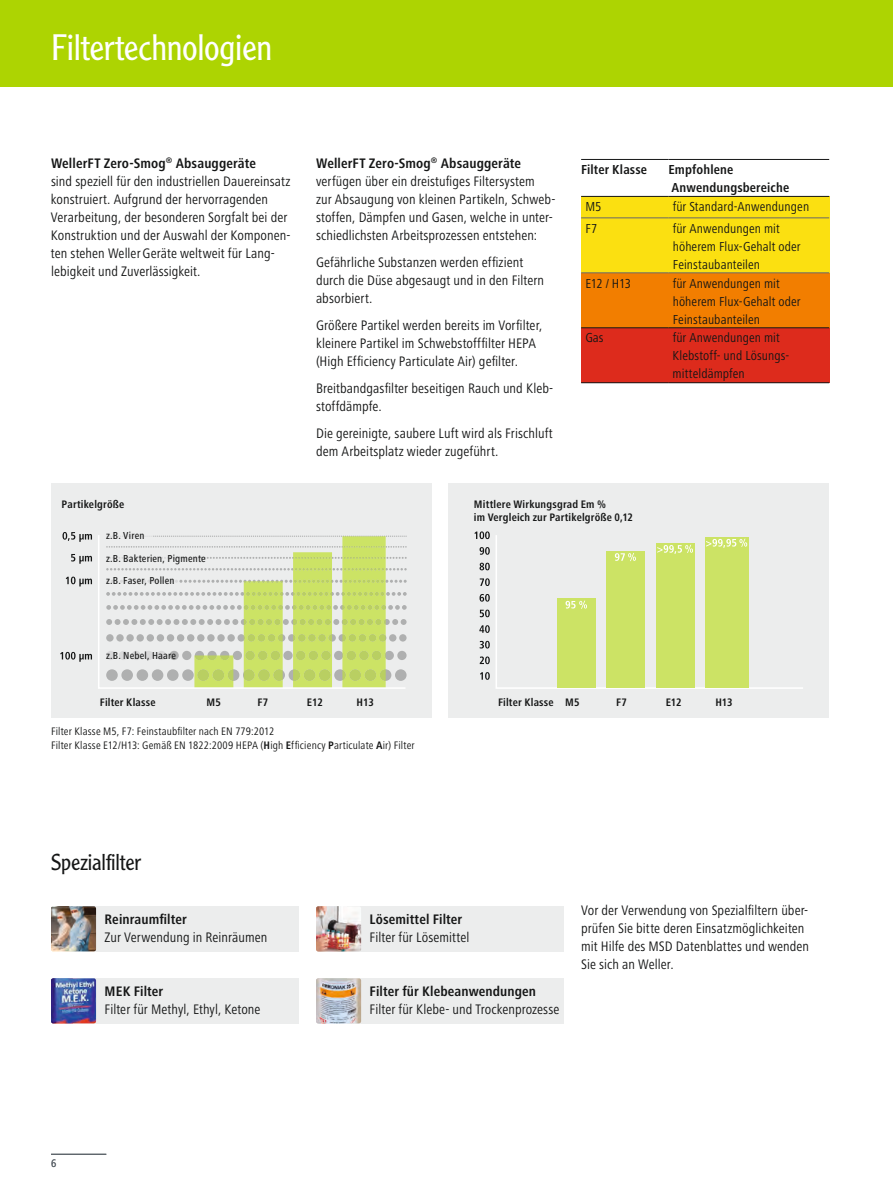
<style>
.page{position:relative;width:893px;height:1191px;background:#fff}
.page>*{position:absolute;margin:0;border:0;box-sizing:border-box;transform-origin:0 0}
.t1{font:300 36px "Clearface Gothic LT Std";letter-spacing:-.01em;color:#fff}
.t2{font:300 22.5px "Clearface Gothic LT Std";letter-spacing:-.005em;color:#151616}
.t3{font:condensed 14.25px/18px "Frutiger Next LT";letter-spacing:.005em;color:#151616}
.t4{font:700 condensed 14.25px "Frutiger Next LT";letter-spacing:.005em;color:#151616}
.t5{font:condensed 13.5px/18px "Frutiger Next LT";letter-spacing:.01em;color:#151616}
.t6{font:700 condensed 13.5px/18px "Frutiger Next LT";letter-spacing:.01em;color:#151616}
.t7{font:700 condensed 11.25px/13.5px "Frutiger Next LT";letter-spacing:.015em;color:#151616}
.t8{font:condensed 11.25px/13.5px "Frutiger Next LT";letter-spacing:.01em;color:#151616}
.t9{font:condensed 11.25px "Frutiger Next LT";color:#575e65}
.t10{font:500 condensed 10.5px "Frutiger Next LT";letter-spacing:.02em;color:#151616}
.s1{font-weight:700}
</style>
<div class="page">
<div style="left:51px;top:483px;width:381px;height:234px;background:#eceded"></div>
<svg style="left:98px;top:535px;width:307px;height:154px"></svg>
<svg style="left:106px;top:535px;width:301px;height:152px"></svg>
<div style="left:449px;top:483px;width:380px;height:234px;background:#eceded"></div>
<svg style="left:496px;top:535px;width:307px;height:154px"></svg>
<div style="left:557px;top:598px;width:39px;height:89px;background:#cce365"></div>
<svg style="left:565px;top:600px;width:22px;height:9px"></svg>
<div style="left:606px;top:551px;width:39px;height:136px;background:#cce365"></div>
<svg style="left:615px;top:553px;width:21px;height:8px"></svg>
<div style="left:656px;top:543px;width:38px;height:144px;background:#cce365"></div>
<svg style="left:657px;top:545px;width:36px;height:9px"></svg>
<div style="left:705px;top:537px;width:43px;height:150px;background:#cce365"></div>
<svg style="left:706px;top:538px;width:41px;height:10px"></svg>
<hr style="left:51px;top:1153px;width:55px;height:1px;background:#575e65">
<div style="left:0;top:0;width:893px;height:87px;background:#add402"></div>
<div style="left:74px;top:906px;width:225px;height:45px;background:#eceded"></div>
<div style="left:347px;top:906px;width:217px;height:45px;background:#eceded"></div>
<div style="left:74px;top:978px;width:225px;height:45px;background:#eceded"></div>
<div style="left:347px;top:978px;width:217px;height:45px;background:#eceded"></div>
<div style="left:581px;top:328px;width:248px;height:55px;background:#dd2b1c"></div>
<div style="left:581px;top:273px;width:248px;height:55px;background:#f27e00"></div>
<div style="left:581px;top:196px;width:248px;height:77px;background:#fbe011"></div>
<hr style="left:581px;top:218px;width:87px;height:1px;background:#686868">
<hr style="left:668px;top:218px;width:161px;height:1px;background:#686868">
<hr style="left:581px;top:272px;width:87px;height:1px;background:#686868">
<hr style="left:668px;top:272px;width:161px;height:1px;background:#686868">
<hr style="left:581px;top:159px;width:87px;height:1px;background:#151616">
<hr style="left:668px;top:159px;width:161px;height:1px;background:#151616">
<hr style="left:581px;top:196px;width:87px;height:1px;background:#151616">
<hr style="left:668px;top:196px;width:161px;height:1px;background:#151616">
<hr style="left:581px;top:327px;width:87px;height:1px;background:#151616">
<hr style="left:668px;top:327px;width:161px;height:1px;background:#151616">
<hr style="left:581px;top:382px;width:87px;height:1px;background:#151616">
<hr style="left:668px;top:382px;width:161px;height:1px;background:#151616">
<svg style="left:60px;top:652px;width:32px;height:10px"></svg>
<svg style="left:66px;top:576px;width:26px;height:10px"></svg>
<svg style="left:71px;top:554px;width:21px;height:10px"></svg>
<svg style="left:63px;top:532px;width:29px;height:10px"></svg>
<svg style="left:480px;top:672px;width:10px;height:8px"></svg>
<svg style="left:480px;top:656px;width:10px;height:8px"></svg>
<svg style="left:480px;top:641px;width:10px;height:7px"></svg>
<svg style="left:479px;top:625px;width:11px;height:8px"></svg>
<svg style="left:480px;top:609px;width:10px;height:8px"></svg>
<svg style="left:480px;top:594px;width:10px;height:7px"></svg>
<svg style="left:480px;top:578px;width:10px;height:8px"></svg>
<svg style="left:479px;top:562px;width:11px;height:8px"></svg>
<svg style="left:480px;top:547px;width:10px;height:8px"></svg>
<svg style="left:474px;top:531px;width:16px;height:8px"></svg>
<img style="left:316px;top:906px;width:45px;height:45px">
<img style="left:51px;top:906px;width:45px;height:45px">
<img style="left:51px;top:978px;width:45px;height:45px">
<img style="left:316px;top:978px;width:45px;height:45px">
<h1 class="t1" style="left:51px;top:26px;width:223px">Filtertechnologien</h1>
<p class="t3" style="left:51px;top:154px;width:241px"><span class="s1">WellerFT Zero-Smog</span><sup>®</sup> <span class="s1">Absauggeräte<br></span>sind speziell für den industriellen Dauereinsatz konstruiert. Aufgrund der hervorragenden Verarbeitung, der besonderen Sorgfalt bei der Konstruktion und der Auswahl der Komponen&shy;ten stehen WellerGeräte weltweit für Lang&shy;lebigkeit und Zuverlässigkeit.</p>
<p class="t7" style="left:62px;top:497px;width:64px">Partikelgröße</p>
<p class="t7" style="left:84px;top:497px;width:37px">cle size:</p>
<p class="t10" style="left:106px;top:530px;width:40px">z.B. Viren</p>
<p class="t10" style="left:106px;top:575px;width:70px">z.B. Faser, Pollen</p>
<p class="t10" style="left:106px;top:552px;width:101px">z.B. Bakterien, Pigmente</p>
<p class="t3" style="left:316px;top:154px;width:241px"><span class="s1">WellerFT Zero-Smog</span><sup>®</sup> <span class="s1">Absauggeräte </span>verfügen über ein dreistufiges Filtersystem<br>zur Absaugung von kleinen Partikeln, Schweb&shy;stoffen, Dämpfen und Gasen, welche in unter&shy;schiedlichsten Arbeitsprozessen entstehen:</p>
<p class="t3" style="left:316px;top:253px;width:230px">Gefährliche Substanzen werden effizient durch die Düse abgesaugt und in den Filtern absorbiert.</p>
<p class="t3" style="left:316px;top:316px;width:228px">Größere Partikel werden bereits im Vorfilter, kleinere Partikel im Schwebstofffilter HEPA (High Efficiency Particulate Air) gefilter.</p>
<p class="t3" style="left:316px;top:379px;width:239px">Breitbandgasfilter beseitigen Rauch und Kleb&shy;stoffdämpfe.</p>
<p class="t3" style="left:316px;top:424px;width:238px">Die gereinigte, saubere Luft wird als Frischluft dem Arbeitsplatz wieder zugeführt.</p>
<p class="t6" style="left:581px;top:161px;width:67px">Filter Klasse</p>
<p class="t6" style="left:668px;top:161px;width:122px">Empfohlene<br>Anwendungsbereiche</p>
<p class="t5" style="left:585px;top:198px;width:18px">M5</p>
<p class="t5" style="left:673px;top:198px;width:138px">für Standard-Anwendungen</p>
<p class="t5" style="left:585px;top:219px;width:13px">F7</p>
<p class="t5" style="left:673px;top:219px;width:129px">für Anwendungen mit höherem Flux-Gehalt oder<br>Feinstaubanteilen</p>
<p class="t5" style="left:585px;top:274px;width:47px">E12 / H13</p>
<p class="t5" style="left:673px;top:274px;width:129px">für Anwendungen mit höherem Flux-Gehalt oder<br>Feinstaubanteilen</p>
<p class="t5" style="left:585px;top:329px;width:20px">Gas</p>
<p class="t5" style="left:673px;top:329px;width:118px">für Anwendungen mit<br>Klebstoff- und Lösungs&shy;mitteldämpfen</p>
<p class="t7" style="left:474px;top:497px;width:157px;text-indent:9px">edium filt ation efficiency Em % against MPPS:</p>
<p class="t7" style="left:474px;top:497px;width:161px">Mittlere Wirkungsgrad Em %<br>im Vergleich zur Partikelgröße 0,12</p>
<p class="t10" style="left:106px;top:650px;width:72px">z.B. Nebel, Haare</p>
<p class="t7" style="left:100px;top:696px;width:57px">Filter Klasse</p>
<p class="t7" style="left:206px;top:695px;width:16px">M5</p>
<p class="t7" style="left:257px;top:695px;width:12px">F7</p>
<p class="t7" style="left:307px;top:695px;width:17px">E12</p>
<p class="t7" style="left:357px;top:695px;width:19px">H13</p>
<p class="t7" style="left:498px;top:696px;width:83px">Filter Klasse M5</p>
<p class="t7" style="left:616px;top:695px;width:12px">F7</p>
<p class="t7" style="left:666px;top:695px;width:17px">E12</p>
<p class="t7" style="left:715px;top:695px;width:19px">H13</p>
<p class="t8" style="left:51px;top:724px;width:365px">Filter Klasse M5, F7: Feinstaubfilter nach EN 779:2012<br>Filter Klasse E12/H13: Gemäß EN 1822:2009 HEPA (<span class="s1">H</span>igh <span class="s1">E</span>fficiency <span class="s1">P</span>articulate <span class="s1">A</span>ir) Filter</p>
<h2 class="t2" style="left:51px;top:849px;width:91px">Spezialfilter</h2>
<p class="t4" style="left:105px;top:911px;width:84px">Reinraumfilter</p>
<p class="t3" style="left:105px;top:928px;width:164px">Zur Verwendung in Reinräumen</p>
<p class="t4" style="left:105px;top:983px;width:60px">MEK Filter</p>
<p class="t3" style="left:105px;top:1000px;width:158px">Filter für Methyl, Ethyl, Ketone</p>
<p class="t9" style="left:51px;top:1157px;width:7px">6</p>
<p class="t4" style="left:370px;top:911px;width:94px">Lösemittel Filter</p>
<p class="t3" style="left:370px;top:928px;width:101px">Filter für Lösemittel</p>
<p class="t4" style="left:370px;top:983px;width:168px">Filter für Klebeanwendungen</p>
<p class="t3" style="left:370px;top:1000px;width:191px">Filter für Klebe- und Trockenprozesse</p>
<p class="t3" style="left:581px;top:901px;width:229px">Vor der Verwendung von Spezialfiltern über&shy;prüfen Sie bitte deren Einsatzmöglichkeiten mit Hilfe des MSD Datenblattes und wenden Sie sich an Weller.</p>
</div>
